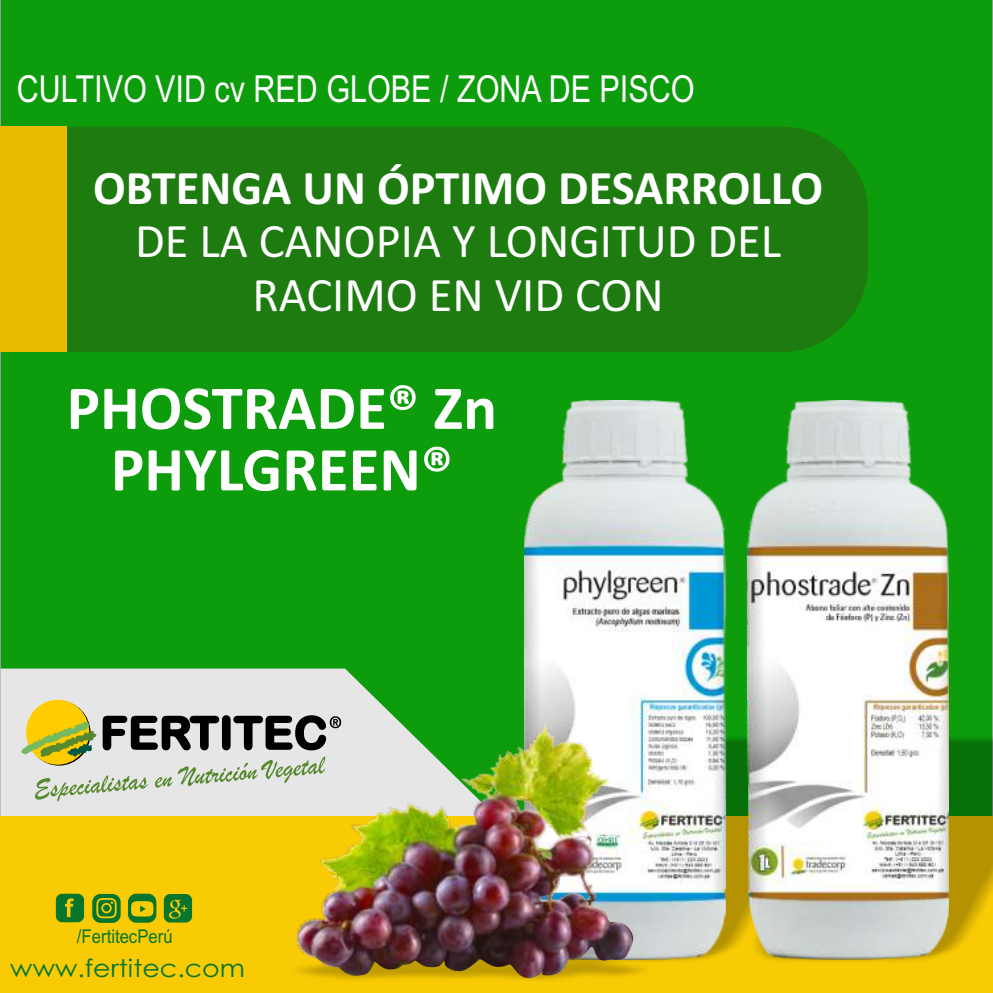
<style>
.page{position:relative;width:993px;height:993px;background:#fff}
.page>*{position:absolute;margin:0;border:0;box-sizing:border-box;transform-origin:0 0}
.t1{font:700 63px/61.4px "Calibri";color:#fff;text-align:center}
.t2{font:48.3px/53.2px "Calibri";color:#fff;text-align:center}
.t3{font:700 48.3px "Calibri";color:#fff}
.t4{font:37.1px "Arial Narrow";color:#fff}
.t5{font:24.68px "Century Gothic";color:#08752d;scale:1.09 1}
.t6{font:18.9px "Arial Narrow";color:#08752d;scale:1.07 1}
</style>
<div class="page">
<div style="left:0;top:0;width:992px;height:736px;background:#0c9c0c"></div>
<svg style="left:0;top:668px;width:496px;height:148px;background:#b5d5b5"></svg>
<div style="left:0;top:816px;width:992px;height:176px;background:#f8cb04"></div>
<div style="left:67px;top:127px;width:800px;height:225px;background:#1d7b10"></div>
<div style="left:0;top:127px;width:67px;height:225px;background:#e9b901"></div>
<svg style="left:56px;top:893px;width:28px;height:28px"></svg>
<svg style="left:164px;top:894px;width:28px;height:28px"></svg>
<svg style="left:92px;top:893px;width:29px;height:29px"></svg>
<svg style="left:128px;top:893px;width:28px;height:29px"></svg>
<div style="left:26px;top:699px;width:63px;height:65px;background:#fc0;border-radius:50%"></div>
<svg style="left:21px;top:713px;width:320px;height:88px;background:#b4b69f"></svg>
<img style="left:683px;top:736px;width:309px;height:225px">
<img style="left:524px;top:400px;width:423px;height:559px">
<img style="left:296px;top:919px;width:387px;height:62px">
<img style="left:316px;top:719px;width:317px;height:258px">
<p class="t4" style="left:17px;top:75px;width:679px">CULTIVO VID cv RED GLOBE / ZONA DE PISCO</p>
<p class="t3" style="left:93px;top:168px;width:731px">OBTENGA UN ÓPTIMO DESARROLLO</p>
<p class="t2" style="left:135px;top:219px;width:647px">DE LA CANOPIA Y LONGITUD DEL<br>RACIMO EN VID CON</p>
<h1 class="t1" style="left:66px;top:382px;width:432px">PHOSTRADE® Zn<br>PHYLGREEN®</h1>
<p class="t6" style="left:77px;top:929px;width:91px">/FertitecPerú</p>
<p class="t5" style="left:10px;top:957px;width:217px">www.fertitec.com</p>
</div>
